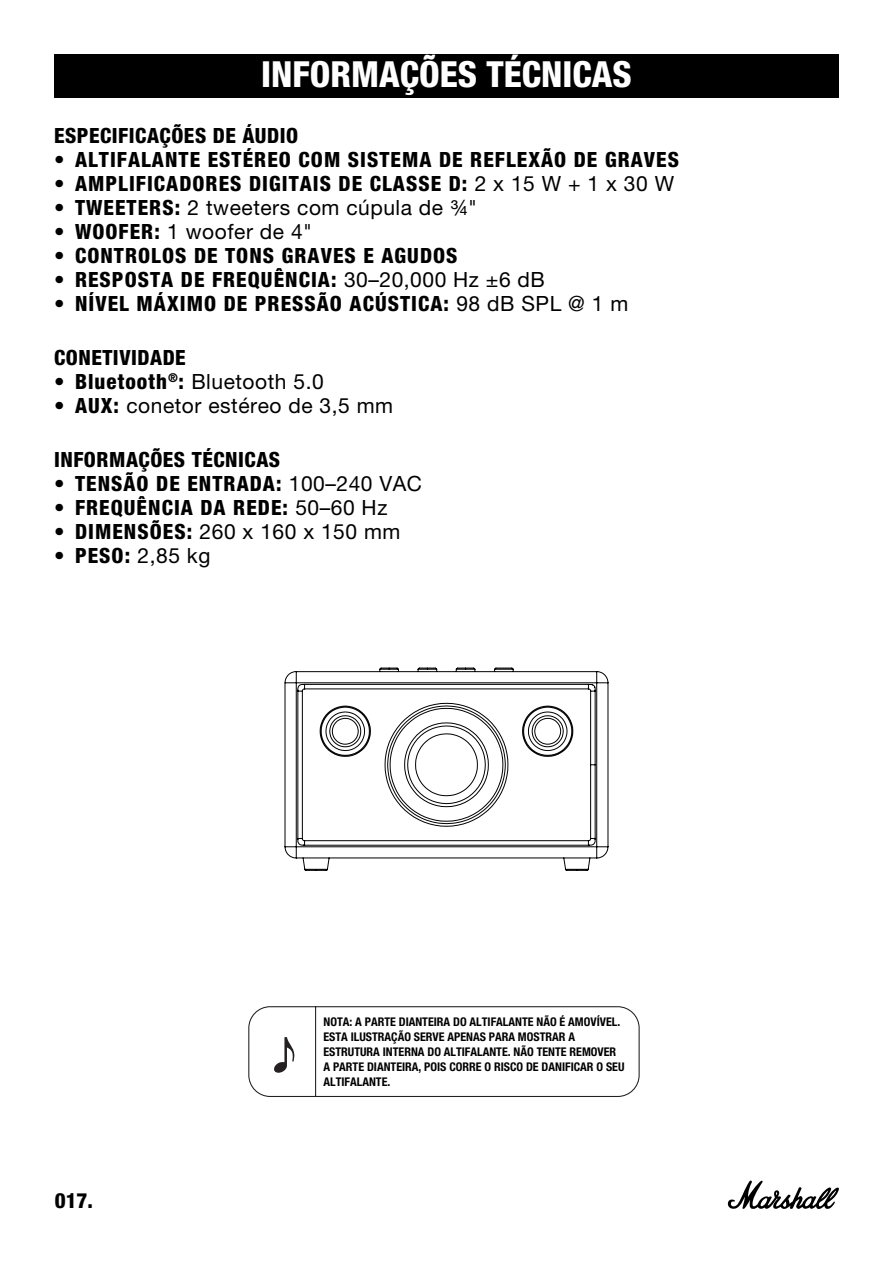
<style>
.page{position:relative;width:893px;height:1263px;background:#fff}
.page>*{position:absolute;margin:0;border:0;box-sizing:border-box;transform-origin:0 0}
.t1{font:800 condensed 36px "Helvetica Neue LT Pro";color:#fff}
.t2{font:800 condensed 21px "Helvetica Neue LT Pro";letter-spacing:.05em;color:#000}
.t3{font:21px "Helvetica Neue LT Pro";letter-spacing:.025em;color:#000}
.t4{font:800 condensed 21px "Helvetica Neue LT Pro";letter-spacing:.025em;color:#000}
.t5{font:800 condensed 21px "Helvetica Neue LT Std";color:#000}
.t6{font:700 condensed 12px/15px "Helvetica Neue LT Std";color:#000}
.s1{font-weight:400;font-stretch:normal}
.s2{font-weight:800;font-stretch:condensed}
</style>
<div class="page">
<svg style="left:727px;top:1180px;width:112px;height:29px"></svg>
<div style="left:54px;top:54px;width:785px;height:44px;background:#000"></div>
<svg style="left:248px;top:1006px;width:392px;height:91px"></svg>
<svg style="left:284px;top:667px;width:325px;height:204px"></svg>
<h1 class="t1" style="left:261px;top:52px;width:372px">INFORMAÇÕES TÉCNICAS</h1>
<p class="t4" style="left:54px;top:122px;width:246px">ESPECIFICAÇÕES DE ÁUDIO</p>
<p class="t2" style="left:54px;top:146px;width:627px">• ALTIFALANTE ESTÉREO COM SISTEMA DE REFLEXÃO DE GRAVES</p>
<p class="t2" style="left:54px;top:170px;width:622px">• AMPLIFICADORES DIGITAIS DE CLASSE D: <span class="s1">2 x 15 W + 1 x 30 W</span></p>
<p class="t3" style="left:54px;top:195px;width:425px"><span class="s2">• TWEETERS:</span> 2 tweeters com cúpula de ¾"</p>
<p class="t3" style="left:54px;top:219px;width:260px"><span class="s2">• WOOFER:</span> 1 woofer de 4"</p>
<p class="t2" style="left:54px;top:242px;width:405px">• CONTROLOS DE TONS GRAVES E AGUDOS</p>
<p class="t2" style="left:54px;top:266px;width:492px">• RESPOSTA DE FREQUÊNCIA: <span class="s1">30–20,000 Hz ±6 dB</span></p>
<p class="t2" style="left:54px;top:290px;width:576px">• NÍVEL MÁXIMO DE PRESSÃO ACÚSTICA: <span class="s1">98 dB SPL @ 1 m</span></p>
<p class="t4" style="left:54px;top:344px;width:133px">CONETIVIDADE</p>
<p class="t3" style="left:54px;top:369px;width:271px"><span class="s2">• Bluetooth</span><sup>®</sup><span class="s2">:</span> Bluetooth 5.0</p>
<p class="t3" style="left:54px;top:393px;width:341px"><span class="s2">• AUX:</span> conetor estéreo de 3,5 mm</p>
<p class="t4" style="left:54px;top:446px;width:228px">INFORMAÇÕES TÉCNICAS</p>
<p class="t2" style="left:54px;top:470px;width:370px">• TENSÃO DE ENTRADA: <span class="s1">100–240 VAC</span></p>
<p class="t2" style="left:54px;top:494px;width:335px">• FREQUÊNCIA DA REDE: <span class="s1">50–60 Hz</span></p>
<p class="t3" style="left:54px;top:519px;width:348px"><span class="s2">• DIMENSÕES:</span> 260 x 160 x 150 mm</p>
<p class="t2" style="left:54px;top:542px;width:158px">• PESO: <span class="s1">2,85 kg</span></p>
<p class="t5" style="left:55px;top:1187px;width:40px">017.</p>
<p class="t6" style="left:323px;top:1014px;width:302px">NOTA: A PARTE DIANTEIRA DO ALTIFALANTE NÃO É AMOVÍVEL.<br>ESTA ILUSTRAÇÃO SERVE APENAS PARA MOSTRAR A ESTRUTURA INTERNA DO ALTIFALANTE. NÃO TENTE REMOVER A PARTE DIANTEIRA, POIS CORRE O RISCO DE DANIFICAR O SEU ALTIFALANTE.</p>
</div>
